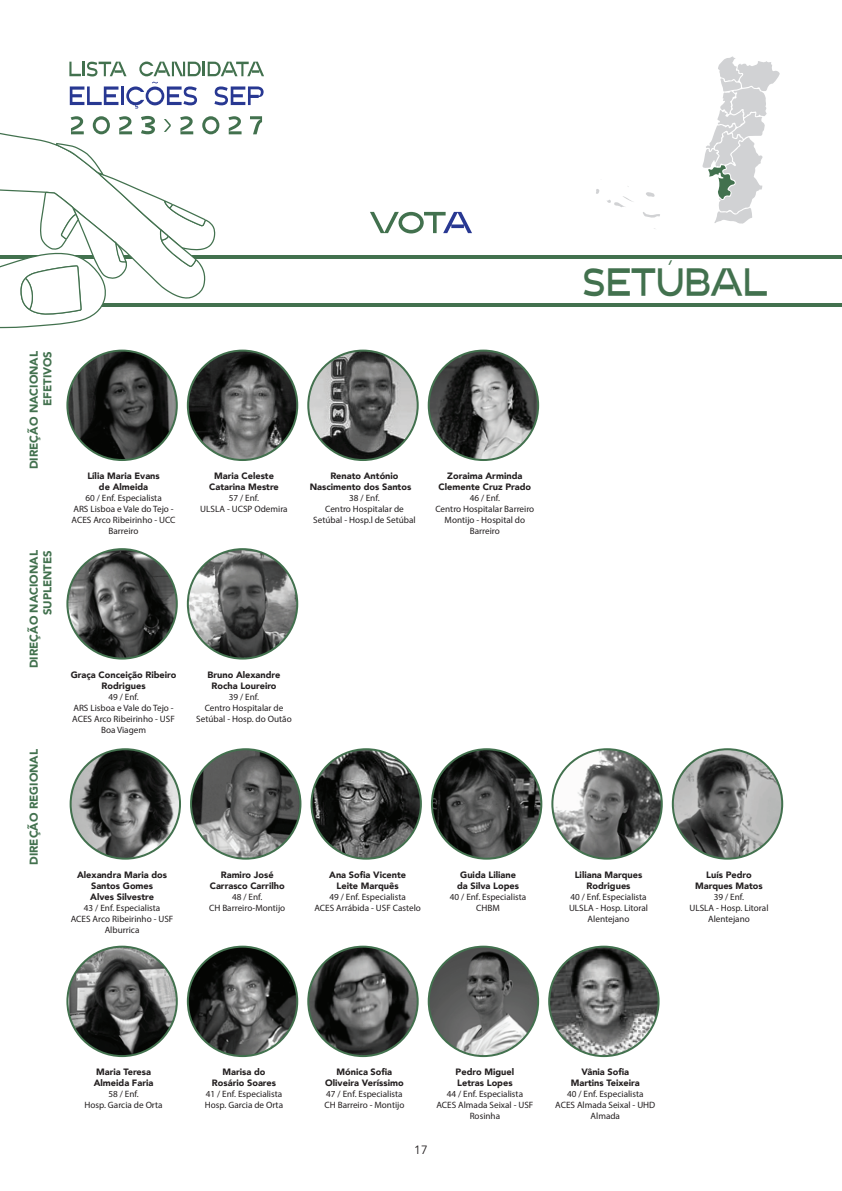
<style>
.page{position:relative;width:842px;height:1191px;background:#fff}
.page>*{position:absolute;margin:0;border:0;box-sizing:border-box;transform-origin:0 0}
.t1{font:36.6px "Middle Name";color:#42714e;scale:.85 1}
.t2{font:12px "Avenir";color:#231f20}
.t3{font:900 11.4px/13.6px "Avenir";color:#42714e;text-align:right}
.t4{font:9.2px/11px "Myriad Pro";color:#231f20;text-align:center}
.t5{font:900 9.2px/11px "Avenir";color:#231f20;text-align:center}
</style>
<div class="page">
<svg style="left:69px;top:62px;width:58px;height:14px"></svg>
<svg style="left:139px;top:62px;width:125px;height:14px"></svg>
<svg style="left:70px;top:86px;width:48px;height:19px"></svg>
<hr style="left:121px;top:86px;width:3px;height:19px;background:#283892">
<svg style="left:126px;top:82px;width:71px;height:26px"></svg>
<svg style="left:214px;top:86px;width:50px;height:19px"></svg>
<svg style="left:228px;top:116px;width:14px;height:18px"></svg>
<svg style="left:250px;top:116px;width:12px;height:18px"></svg>
<svg style="left:370px;top:212px;width:102px;height:21px"></svg>
<hr style="left:0;top:255px;width:842px;height:4px;background:#42714e">
<hr style="left:0;top:303px;width:842px;height:4px;background:#42714e">
<svg style="left:643px;top:212px;width:17px;height:6px"></svg>
<svg style="left:646px;top:192px;width:9px;height:5px"></svg>
<svg style="left:596px;top:189px;width:4px;height:5px"></svg>
<svg style="left:607px;top:196px;width:26px;height:11px"></svg>
<svg style="left:702px;top:56px;width:78px;height:168px"></svg>
<svg style="left:0;top:116px;width:219px;height:212px"></svg>
<img style="left:429px;top:350px;width:109px;height:110px;border-radius:55px">
<img style="left:308px;top:350px;width:110px;height:110px;border-radius:55px">
<img style="left:188px;top:350px;width:109px;height:110px;border-radius:55px">
<img style="left:67px;top:350px;width:110px;height:110px;border-radius:55px">
<img style="left:188px;top:549px;width:109px;height:109px;border-radius:55px">
<img style="left:67px;top:549px;width:110px;height:109px;border-radius:55px">
<img style="left:673px;top:749px;width:109px;height:109px;border-radius:55px">
<img style="left:552px;top:749px;width:110px;height:109px;border-radius:55px">
<img style="left:433px;top:749px;width:108px;height:109px">
<img style="left:311px;top:749px;width:110px;height:109px;border-radius:55px">
<img style="left:191px;top:749px;width:109px;height:109px;border-radius:55px">
<img style="left:71px;top:749px;width:109px;height:109px;border-radius:53px">
<img style="left:549px;top:946px;width:109px;height:110px;border-radius:55px">
<img style="left:429px;top:946px;width:109px;height:110px;border-radius:55px">
<img style="left:308px;top:946px;width:110px;height:110px;border-radius:55px">
<img style="left:188px;top:946px;width:109px;height:110px;border-radius:55px">
<img style="left:67px;top:946px;width:110px;height:110px;border-radius:55px">
<div style="left:307px;top:349px;width:112px;height:112px;border:2px solid #42714e;border-radius:50%"></div>
<div style="left:187px;top:349px;width:111px;height:112px;border:2px solid #42714e;border-radius:50%"></div>
<div style="left:66px;top:349px;width:112px;height:112px;border:2px solid #42714e;border-radius:50%"></div>
<div style="left:428px;top:349px;width:111px;height:112px;border:2px solid #42714e;border-radius:50%"></div>
<div style="left:187px;top:548px;width:111px;height:111px;border:2px solid #42714e;border-radius:50%"></div>
<div style="left:66px;top:548px;width:112px;height:111px;border:2px solid #42714e;border-radius:50%"></div>
<div style="left:672px;top:748px;width:111px;height:111px;border:2px solid #42714e;border-radius:50%"></div>
<div style="left:551px;top:748px;width:112px;height:111px;border:2px solid #42714e;border-radius:50%"></div>
<div style="left:431px;top:748px;width:111px;height:111px;border:2px solid #42714e;border-radius:50%"></div>
<div style="left:310px;top:748px;width:112px;height:111px;border:2px solid #42714e;border-radius:50%"></div>
<div style="left:190px;top:748px;width:111px;height:111px;border:2px solid #42714e;border-radius:50%"></div>
<div style="left:70px;top:748px;width:111px;height:111px;border:2px solid #42714e;border-radius:50%"></div>
<div style="left:548px;top:945px;width:111px;height:112px;border:2px solid #42714e;border-radius:50%"></div>
<div style="left:428px;top:945px;width:111px;height:112px;border:2px solid #42714e;border-radius:50%"></div>
<div style="left:307px;top:945px;width:112px;height:112px;border:2px solid #42714e;border-radius:50%"></div>
<div style="left:187px;top:945px;width:111px;height:112px;border:2px solid #42714e;border-radius:50%"></div>
<div style="left:66px;top:945px;width:112px;height:112px;border:2px solid #42714e;border-radius:50%"></div>
<p class="t3" style="left:28px;top:469px;width:120px;rotate:-90deg">DIREÇÃO NACIONAL<br>EFETIVOS</p>
<p class="t3" style="left:28px;top:668px;width:120px;rotate:-90deg">DIREÇÃO NACIONAL<br>SUPLENTES</p>
<p class="t3" style="left:28px;top:865px;width:118px;rotate:-90deg">DIREÇÃO REGIONAL</p>
<p class="t5" style="left:87px;top:471px;width:74px">Lília Maria Evans de Almeida</p>
<p class="t4" style="left:72px;top:492px;width:106px">60 / Enf. Especialista<br>ARS Lisboa e Vale do Tejo -<br>ACES Arco Ribeirinho - UCC<br>Barreiro</p>
<p class="t5" style="left:71px;top:669px;width:107px">Graça Conceição Ribeiro<br>Rodrigues</p>
<p class="t4" style="left:72px;top:691px;width:104px">49 / Enf.<br>ARS Lisboa e Vale do Tejo -<br>ACES Arco Ribeirinho - USF<br>Boa Viagem</p>
<p class="t5" style="left:77px;top:869px;width:91px">Alexandra Maria dos<br>Santos Gomes<br>Alves Silvestre</p>
<p class="t4" style="left:71px;top:902px;width:104px">43 / Enf. Especialista<br>ACES Arco Ribeirinho - USF<br>Alburrica</p>
<p class="t5" style="left:209px;top:471px;width:71px">Maria Celeste<br>Catarina Mestre</p>
<p class="t4" style="left:200px;top:492px;width:89px">57 / Enf.<br>ULSLA - UCSP Odemira</p>
<p class="t5" style="left:310px;top:471px;width:103px;text-align:left;text-indent:21px">Renato António<br>Nascimento dos Santos</p>
<p class="t4" style="left:313px;top:492px;width:104px">38 / Enf.<br>Centro Hospitalar de<br>Setúbal - Hosp.l de Setúbal</p>
<p class="t5" style="left:439px;top:471px;width:94px">Zoraima Arminda<br>Clemente Cruz Prado</p>
<p class="t4" style="left:435px;top:492px;width:100px">46 / Enf.<br>Centro Hospitalar Barreiro<br>Montijo - Hospital do<br>Barreiro</p>
<p class="t5" style="left:208px;top:669px;width:74px">Bruno Alexandre<br>Rocha Loureiro</p>
<p class="t4" style="left:196px;top:691px;width:97px">39 / Enf.<br>Centro Hospitalar de<br>Setúbal - Hosp. do Outão</p>
<p class="t5" style="left:210px;top:869px;width:76px">Ramiro José<br>Carrasco Carrilho</p>
<p class="t4" style="left:209px;top:891px;width:78px">48 / Enf.<br>CH Barreiro-Montijo</p>
<p class="t5" style="left:329px;top:869px;width:78px">Ana Sofia Vicente<br>Leite Marquês</p>
<p class="t4" style="left:314px;top:891px;width:108px">49 / Enf. Especialista<br>ACES Arrábida - USF Castelo</p>
<p class="t5" style="left:457px;top:869px;width:64px">Guida Liliane da Silva Lopes</p>
<p class="t4" style="left:450px;top:891px;width:78px">40 / Enf. Especialista<br>CHBM</p>
<h1 class="t1" style="left:583px;top:259px;width:219px">SETÚBAL</h1>
<p class="t5" style="left:575px;top:869px;width:69px">Liliana Marques<br>Rodrigues</p>
<p class="t4" style="left:569px;top:891px;width:81px">40 / Enf. Especialista<br>ULSLA - Hosp. Litoral<br>Alentejano</p>
<p class="t5" style="left:695px;top:869px;width:69px">Luís Pedro<br>Marques Matos</p>
<p class="t4" style="left:689px;top:891px;width:81px">39 / Enf.<br>ULSLA - Hosp. Litoral<br>Alentejano</p>
<p class="t5" style="left:94px;top:1067px;width:61px;text-align:left">Maria Teresa<br>Almeida Faria</p>
<p class="t4" style="left:84px;top:1088px;width:80px">58 / Enf.<br>Hosp. Garcia de Orta</p>
<p class="t5" style="left:212px;top:1067px;width:66px">Marisa do<br>Rosário Soares</p>
<p class="t4" style="left:205px;top:1088px;width:80px;text-align:left">41 / Enf. Especialista<br>Hosp. Garcia de Orta</p>
<p class="t5" style="left:325px;top:1067px;width:80px">Mónica Sofia<br>Oliveira Veríssimo</p>
<p class="t4" style="left:324px;top:1088px;width:82px;text-align:left">47 / Enf. Especialista<br>CH Barreiro - Montijo</p>
<p class="t5" style="left:456px;top:1067px;width:60px;text-align:left">Pedro Miguel<br>Letras Lopes</p>
<p class="t4" style="left:436px;top:1088px;width:99px">44 / Enf. Especialista<br>ACES Almada Seixal - USF<br>Rosinha</p>
<h2 class="t2" style="left:414px;top:1142px;width:15px">17</h2>
<p class="t5" style="left:571px;top:1067px;width:71px">Vânia Sofia<br>Martins Teixeira</p>
<p class="t4" style="left:555px;top:1088px;width:102px">40 / Enf. Especialista<br>ACES Almada Seixal - UHD<br>Almada</p>
</div>
